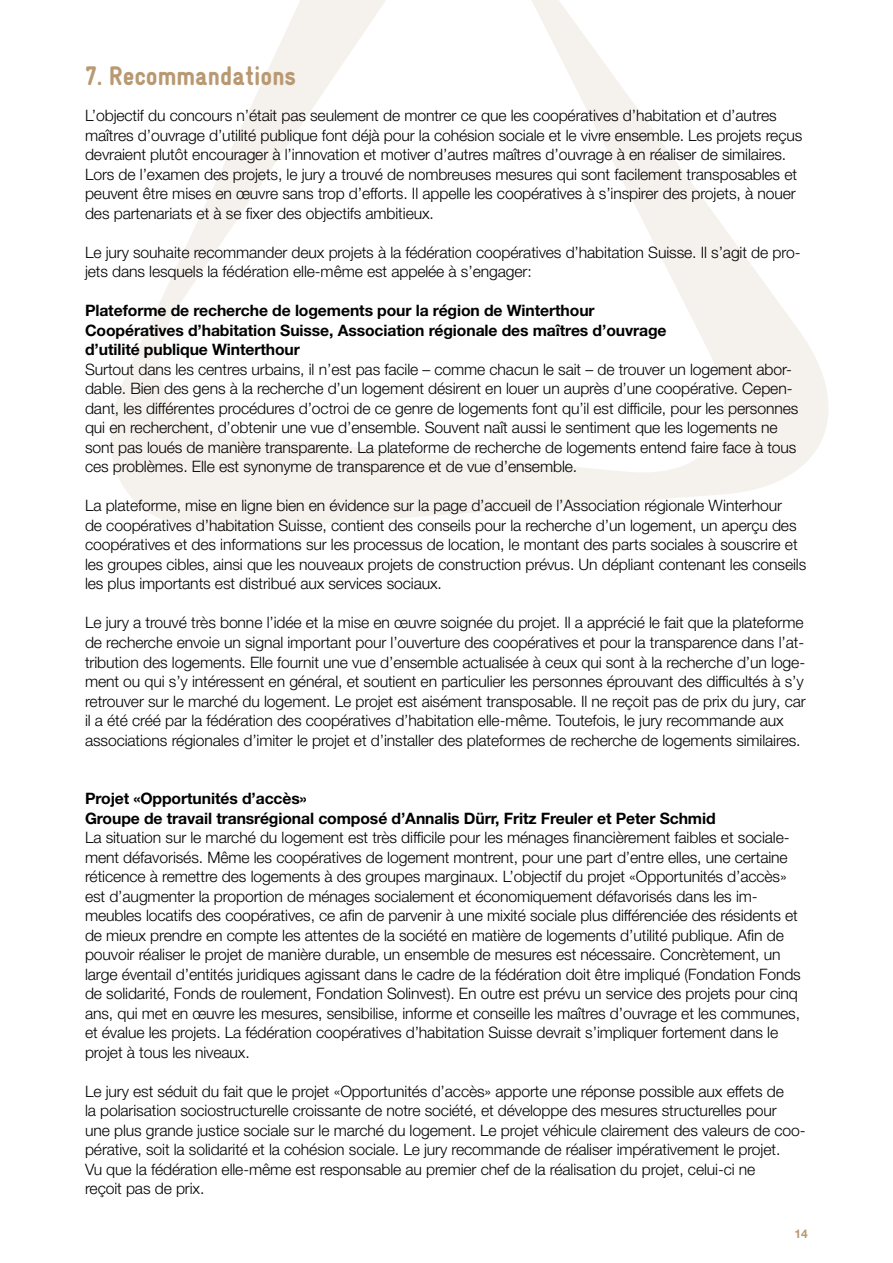
<style>
.page{position:relative;width:893px;height:1263px;background:#fff}
.page>*{position:absolute;margin:0;border:0;box-sizing:border-box;transform-origin:0 0}
.t1{font:900 27px "Gravur Condensed";color:#b99972}
.t2{font:300 15.75px/19.5px "Helvetica Neue LT Pro";letter-spacing:-.005em;color:#000}
.t3{font:700 15.75px/19.5px "Helvetica Neue LT Pro";letter-spacing:-.005em;color:#000}
.t4{font:700 12px "Helvetica Neue LT Pro";color:#b99972}
</style>
<div class="page">
<svg style="left:111px;top:0;width:717px;height:531px"></svg>
<h1 class="t1" style="left:85px;top:61px;width:212px">7. Recommandations</h1>
<p class="t2" style="left:85px;top:106px;width:719px">L’objectif du concours n’était pas seulement de montrer ce que les coopératives d’habitation et d’autres maîtres d’ouvrage d’utilité publique font déjà pour la cohésion sociale et le vivre ensemble. Les projets reçus devraient plutôt encourager à l’innovation et motiver d’autres maîtres d’ouvrage à en réaliser de similaires.<br>Lors de l’examen des projets, le jury a trouvé de nombreuses mesures qui sont facilement transposables et peuvent être mises en œuvre sans trop d’efforts. Il appelle les coopératives à s’inspirer des projets, à nouer des partenariats et à se fixer des objectifs ambitieux.</p>
<p class="t2" style="left:85px;top:242px;width:717px">Le jury souhaite recommander deux projets à la fédération coopératives d’habitation Suisse. Il s’agit de pro&shy;jets dans lesquels la fédération elle-même est appelée à s’engager:</p>
<p class="t3" style="left:85px;top:301px;width:583px">Plateforme de recherche de logements pour la région de Winterthour<br>Coopératives d’habitation Suisse, Association régionale des maîtres d’ouvrage d’utilité publique Winterthour</p>
<p class="t2" style="left:85px;top:359px;width:715px">Surtout dans les centres urbains, il n’est pas facile – comme chacun le sait – de trouver un logement abor&shy;dable. Bien des gens à la recherche d’un logement désirent en louer un auprès d’une coopérative. Cepen&shy;dant, les différentes procédures d’octroi de ce genre de logements font qu’il est difficile, pour les personnes qui en recherchent, d’obtenir une vue d’ensemble. Souvent naît aussi le sentiment que les logements ne sont pas loués de manière transparente. La plateforme de recherche de logements entend faire face à tous ces problèmes. Elle est synonyme de transparence et de vue d’ensemble.</p>
<p class="t2" style="left:85px;top:496px;width:723px">La plateforme, mise en ligne bien en évidence sur la page d’accueil de l’Association régionale Winterhour<br>de coopératives d’habitation Suisse, contient des conseils pour la recherche d’un logement, un aperçu des coopératives et des informations sur les processus de location, le montant des parts sociales à souscrire et les groupes cibles, ainsi que les nouveaux projets de construction prévus. Un dépliant contenant les conseils les plus importants est distribué aux services sociaux.</p>
<p class="t2" style="left:85px;top:613px;width:722px">Le jury a trouvé très bonne l’idée et la mise en œuvre soignée du projet. Il a apprécié le fait que la plateforme de recherche envoie un signal important pour l’ouverture des coopératives et pour la transparence dans l’at&shy;tribution des logements. Elle fournit une vue d’ensemble actualisée à ceux qui sont à la recherche d’un loge&shy;ment ou qui s’y intéressent en général, et soutient en particulier les personnes éprouvant des difficultés à s’y retrouver sur le marché du logement. Le projet est aisément transposable. Il ne reçoit pas de prix du jury, car il a été créé par la fédération des coopératives d’habitation elle-même. Toutefois, le jury recommande aux associations régionales d’imiter le projet et d’installer des plateformes de recherche de logements similaires.</p>
<p class="t3" style="left:85px;top:788px;width:632px">Projet «Opportunités d’accès»<br>Groupe de travail transrégional composé d’Annalis Dürr, Fritz Freuler et Peter Schmid</p>
<p class="t2" style="left:85px;top:827px;width:717px">La situation sur le marché du logement est très difficile pour les ménages financièrement faibles et sociale&shy;ment défavorisés. Même les coopératives de logement montrent, pour une part d’entre elles, une certaine réticence à remettre des logements à des groupes marginaux. L’objectif du projet «Opportunités d’accès» est d’augmenter la proportion de ménages socialement et économiquement défavorisés dans les im&shy;meubles locatifs des coopératives, ce afin de parvenir à une mixité sociale plus différenciée des résidents et de mieux prendre en compte les attentes de la société en matière de logements d’utilité publique. Afin de pouvoir réaliser le projet de manière durable, un ensemble de mesures est nécessaire. Concrètement, un large éventail d’entités juridiques agissant dans le cadre de la fédération doit être impliqué (Fondation Fonds de solidarité, Fonds de roulement, Fondation Solinvest). En outre est prévu un service des projets pour cinq ans, qui met en œuvre les mesures, sensibilise, informe et conseille les maîtres d’ouvrage et les communes, et évalue les projets. La fédération coopératives d’habitation Suisse devrait s’impliquer fortement dans le projet à tous les niveaux.</p>
<p class="t2" style="left:85px;top:1081px;width:722px">Le jury est séduit du fait que le projet «Opportunités d’accès» apporte une réponse possible aux effets de<br>la polarisation sociostructurelle croissante de notre société, et développe des mesures structurelles pour une plus grande justice sociale sur le marché du logement. Le projet véhicule clairement des valeurs de coo&shy;pérative, soit la solidarité et la cohésion sociale. Le jury recommande de réaliser impérativement le projet.<br>Vu que la fédération elle-même est responsable au premier chef de la réalisation du projet, celui-ci ne<br>reçoit pas de prix.</p>
<p class="t4" style="left:795px;top:1226px;width:15px">14</p>
</div>
